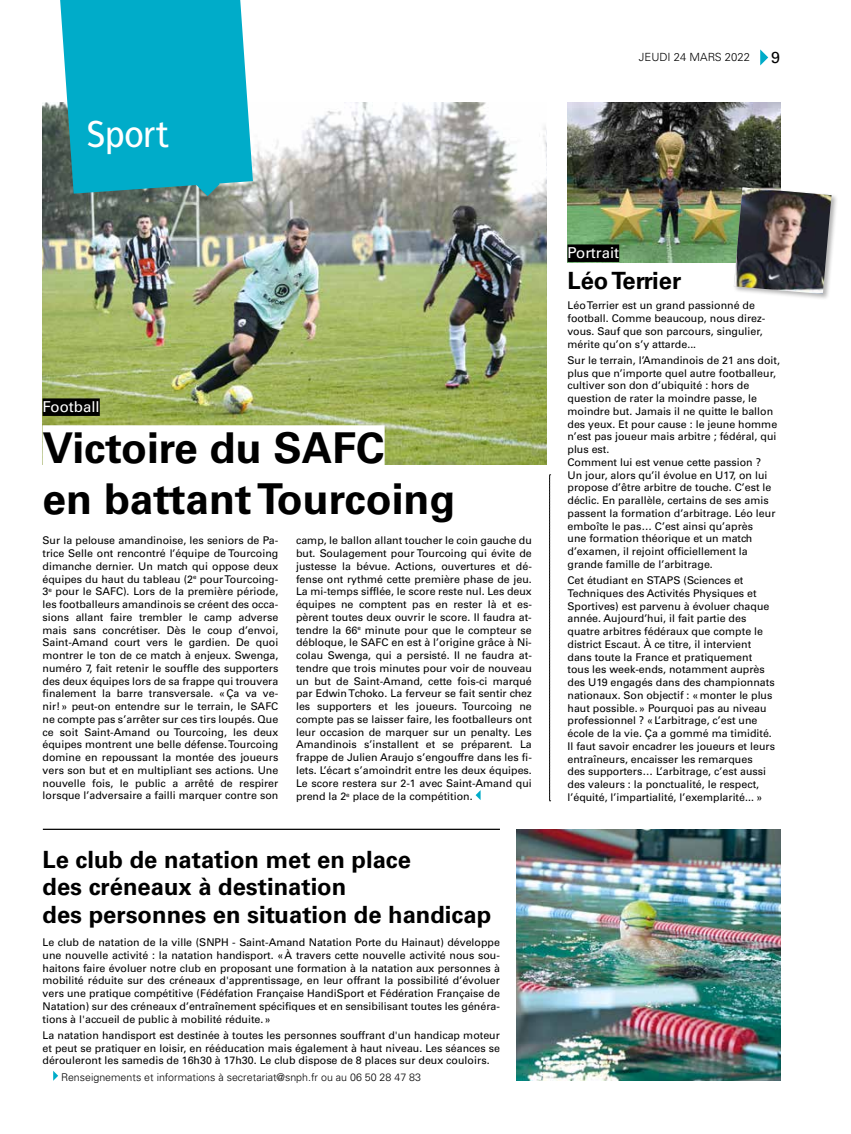
<style>
.page{position:relative;width:851px;height:1134px;background:#fff}
.page>*{position:absolute;margin:0;border:0;box-sizing:border-box;transform-origin:0 0}
.t1{font:700 42.5px/51px "Univers LT";color:#000}
.t2{font:37.5px "Francophil Sans";color:#fff}
.t3{font:700 23.75px/27.5px "Univers LT";color:#000}
.t4{font:16px "Univers LT";color:#000}
.t5{font:15px "Univers LT";color:#fff}
.t6{font:300 11.25px "Univers LT";color:#000}
.t7{font:10.62px/12.8px "Univers LT";color:#000;text-align:justify}
.t8{font:300 10.62px "Univers LT";color:#000}
</style>
<div class="page">
<img style="left:567px;top:103px;width:213px;height:159px">
<svg style="left:760px;top:49px;width:8px;height:16px"></svg>
<svg style="left:475px;top:791px;width:5px;height:9px"></svg>
<img style="left:43px;top:103px;width:503px;height:362px">
<div style="left:43px;top:398px;width:57px;height:18px;background:#000"></div>
<div style="left:43px;top:425px;width:341px;height:49px;background:#fff"></div>
<div style="left:567px;top:244px;width:52px;height:18px;background:#000"></div>
<svg style="left:60px;top:0;width:193px;height:196px;background:#11acc5"></svg>
<svg style="left:549px;top:475px;width:1px;height:326px"></svg>
<hr style="left:43px;top:829px;width:457px;height:1px;background:#000">
<svg style="left:53px;top:1071px;width:5px;height:10px"></svg>
<img style="left:516px;top:829px;width:264px;height:252px">
<div style="left:732px;top:186px;width:106px;height:115px;background:#000;opacity:.3"></div>
<img style="left:733px;top:187px;width:98px;height:107px">
<h2 class="t2" style="left:86px;top:112px;width:83px">Sport</h2>
<p class="t6" style="left:638px;top:50px;width:113px">JEUDI 24 MARS 2022</p>
<h3 class="t4" style="left:771px;top:48px;width:10px">9</h3>
<h3 class="t5" style="left:43px;top:398px;width:59px">Football</h3>
<h1 class="t1" style="left:43px;top:423px;width:414px">Victoire du SAFC<br>en battant Tourcoing</h1>
<p class="t7" style="left:43px;top:534px;width:237px">Sur la pelouse amandinoise, les seniors de Pa&shy;trice Selle ont rencontré l’équipe de Tourcoing dimanche dernier. Un match qui oppose deux équipes du haut du tableau (2<sup>e</sup> pour Tourcoing-3<sup>e</sup> pour le SAFC). Lors de la première période, les footballeurs amandinois se créent des occa&shy;sions allant faire trembler le camp adverse mais sans concrétiser. Dès le coup d’envoi, Saint-Amand court vers le gardien. De quoi montrer le ton de ce match à enjeux. Swenga, numéro 7, fait retenir le souffle des supporters des deux équipes lors de sa frappe qui trouvera finalement la barre transversale. «Ça va ve&shy;nir!» peut-on entendre sur le terrain, le SAFC ne compte pas s’arrêter sur ces tirs loupés. Que ce soit Saint-Amand ou Tourcoing, les deux équipes montrent une belle défense. Tourcoing domine en repoussant la montée des joueurs vers son but et en multipliant ses actions. Une nouvelle fois, le public a arrêté de respirer lorsque l’adversaire a failli marquer contre son</p>
<p class="t7" style="left:296px;top:534px;width:237px">camp, le ballon allant toucher le coin gauche du but. Soulagement pour Tourcoing qui évite de justesse la bévue. Actions, ouvertures et dé&shy;fense ont rythmé cette première phase de jeu.<br>La mi-temps sifflée, le score reste nul. Les deux équipes ne comptent pas en rester là et es&shy;pèrent toutes deux ouvrir le score. Il faudra at&shy;tendre la 66<sup>e</sup> minute pour que le compteur se débloque, le SAFC en est à l’origine grâce à Ni&shy;colau Swenga, qui a persisté. Il ne faudra at&shy;tendre que trois minutes pour voir de nouveau un but de Saint-Amand, cette fois-ci marqué par Edwin Tchoko. La ferveur se fait sentir chez les supporters et les joueurs. Tourcoing ne compte pas se laisser faire, les footballeurs ont leur occasion de marquer sur un penalty. Les Amandinois s’installent et se préparent. La frappe de Julien Araujo s’engouffre dans les fi&shy;lets. L’écart s’amoindrit entre les deux équipes.<br>Le score restera sur 2-1 avec Saint-Amand qui prend la 2<sup>e</sup> place de la compétition.</p>
<h3 class="t3" style="left:43px;top:846px;width:450px">Le club de natation met en place<br>des créneaux à destination<br>des personnes en situation de handicap</h3>
<p class="t7" style="left:43px;top:936px;width:459px">Le club de natation de la ville (SNPH - Saint-Amand Natation Porte du Hainaut) développe une nouvelle activité : la natation handisport. «À travers cette nouvelle activité nous sou&shy;haitons faire évoluer notre club en proposant une formation à la natation aux personnes à mobilité réduite sur des créneaux d'apprentissage, en leur offrant la possibilité d’évoluer vers une pratique compétitive (Fédéfation Française HandiSport et Fédération Française de Natation) sur des créneaux d’entraînement spécifiques et en sensibilisant toutes les généra&shy;tions à l'accueil de public à mobilité réduite.»</p>
<p class="t7" style="left:43px;top:1029px;width:459px">La natation handisport est destinée à toutes les personnes souffrant d'un handicap moteur et peut se pratiquer en loisir, en rééducation mais également à haut niveau. Les séances se dérouleront les samedis de 16h30 à 17h30. Le club dispose de 8 places sur deux couloirs.</p>
<p class="t8" style="left:61px;top:1070px;width:361px">Renseignements et informations à secretariat@snph.fr ou au 06 50 28 47 83</p>
<h3 class="t5" style="left:567px;top:244px;width:53px">Portrait</h3>
<h3 class="t3" style="left:567px;top:268px;width:115px">Léo Terrier</h3>
<p class="t7" style="left:567px;top:299px;width:199px;text-align:left">Léo Terrier est un grand passionné de football. Comme beaucoup, nous direz&shy;vous. Sauf que son parcours, singulier, mérite qu’on s’y attarde...</p>
<p class="t7" style="left:567px;top:354px;width:214px;text-align:left">Sur le terrain, l’Amandinois de 21 ans doit, plus que n’importe quel autre footballeur, cultiver son don d’ubiquité : hors de question de rater la moindre passe, le moindre but. Jamais il ne quitte le ballon des yeux. Et pour cause : le jeune homme n’est pas joueur mais arbitre ; fédéral, qui plus est.<br>Comment lui est venue cette passion ?<br>Un jour, alors qu’il évolue en U17, on lui propose d’être arbitre de touche. C’est le déclic. En parallèle, certains de ses amis passent la formation d’arbitrage. Léo leur emboîte le pas… C’est ainsi qu’après<br>une formation théorique et un match d’examen, il rejoint officiellement la grande famille de l’arbitrage.</p>
<p class="t7" style="left:567px;top:574px;width:209px;text-align:left">Cet étudiant en STAPS (Sciences et Techniques des Activités Physiques et Sportives) est parvenu à évoluer chaque année. Aujourd’hui, il fait partie des quatre arbitres fédéraux que compte le district Escaut. À ce titre, il intervient dans toute la France et pratiquement tous les week-ends, notamment auprès des U19 engagés dans des championnats nationaux. Son objectif : «monter le plus haut possible.» Pourquoi pas au niveau professionnel ? «L’arbitrage, c’est une école de la vie. Ça a gommé ma timidité.<br>Il faut savoir encadrer les joueurs et leurs entraîneurs, encaisser les remarques<br>des supporters… L’arbitrage, c’est aussi des valeurs : la ponctualité, le respect, l’équité, l’impartialité, l’exemplarité... »</p>
</div>
